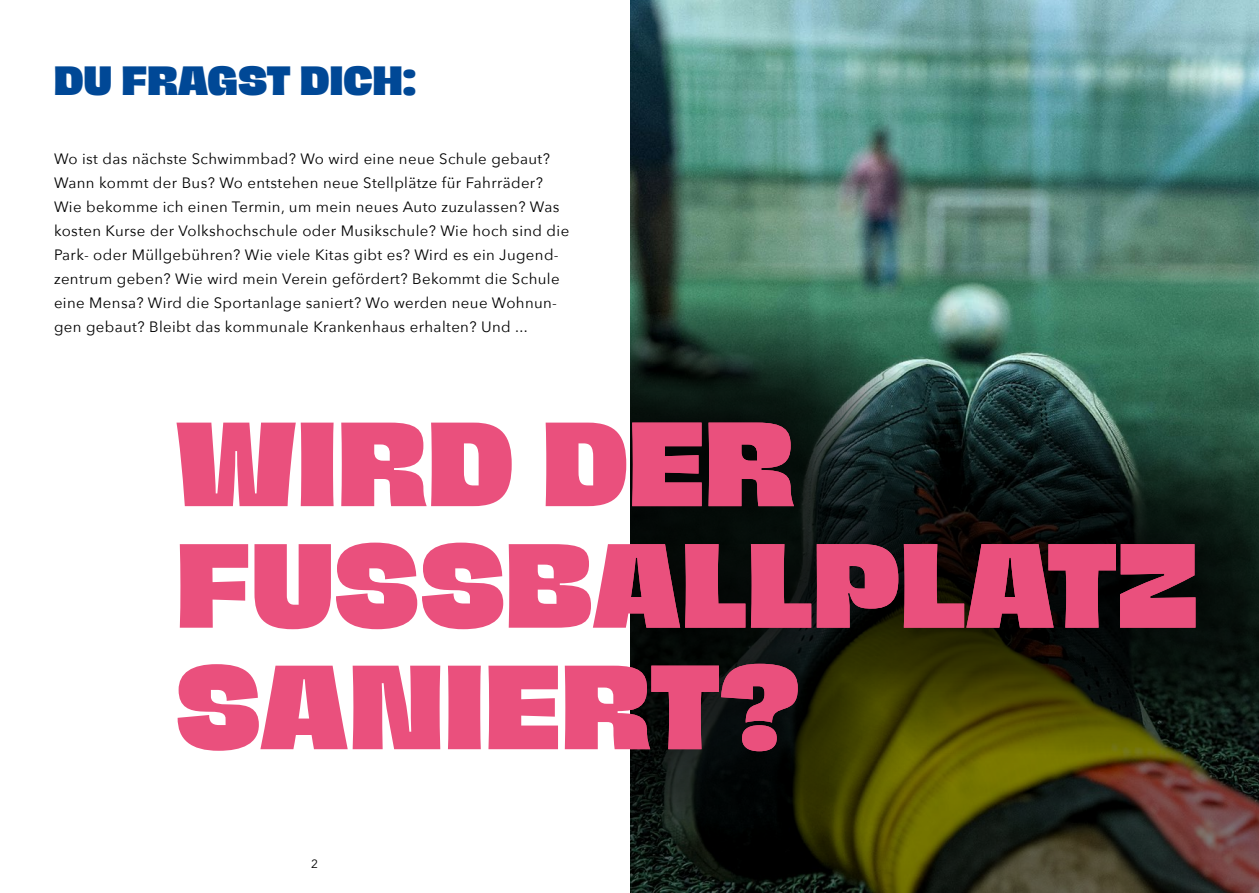
<style>
.page{position:relative;width:1259px;height:893px;background:#fff}
.page>*{position:absolute;margin:0;border:0;box-sizing:border-box;transform-origin:0 0}
.t1{font:800 109.5px/121.5px "Hagrid";letter-spacing:.01em;color:#ea507d}
.t2{font:800 37.5px "Hagrid";letter-spacing:.005em;color:#004896}
.t3{font:15px/24px "Avenir Next";letter-spacing:.025em;color:#000}
.t4{font:12px "Avenir Next";color:#000}
</style>
<div class="page">
<img style="left:630px;top:0;width:629px;height:893px">
<img style="left:630px;top:294px;width:629px;height:583px">
<div style="left:133px;top:618px;width:710px;height:178px;background:#000;opacity:.2"></div>
<svg style="left:629px;top:675px;width:169px;height:76px;background:#86334c"></svg>
<div style="left:133px;top:497px;width:1109px;height:178px;background:#000;opacity:.2"></div>
<svg style="left:629px;top:543px;width:566px;height:86px;background:#a13957"></svg>
<div style="left:132px;top:375px;width:705px;height:178px;background:#000;opacity:.2"></div>
<svg style="left:629px;top:423px;width:165px;height:83px;background:#bd4568"></svg>
<div style="left:0;top:0;width:629px;height:893px;background:#fff"></div>
<h2 class="t2" style="left:54px;top:60px;width:364px">DU FRAGST DICH:</h2>
<p class="t3" style="left:54px;top:146px;width:517px">Wo ist das nächste Schwimmbad? Wo wird eine neue Schule gebaut?<br>Wann kommt der Bus? Wo entstehen neue Stellplätze für Fahrräder?<br>Wie bekomme ich einen Termin, um mein neues Auto zuzulassen? Was kosten Kurse der Volkshochschule oder Musikschule? Wie hoch sind die Park- oder Müllgebühren? Wie viele Kitas gibt es? Wird es ein Jugend&shy;zentrum geben? Wie wird mein Verein gefördert? Bekommt die Schule eine Mensa? Wird die Sportanlage saniert? Wo werden neue Wohnun&shy;gen gebaut? Bleibt das kommunale Krankenhaus erhalten? Und ...</p>
<h1 class="t1" style="left:176px;top:408px;width:1023px">WIRD DER<br>FUSSBALLPLATZ<br>SANIERT?</h1>
<p class="t4" style="left:311px;top:854px;width:8px">2</p>
</div>
